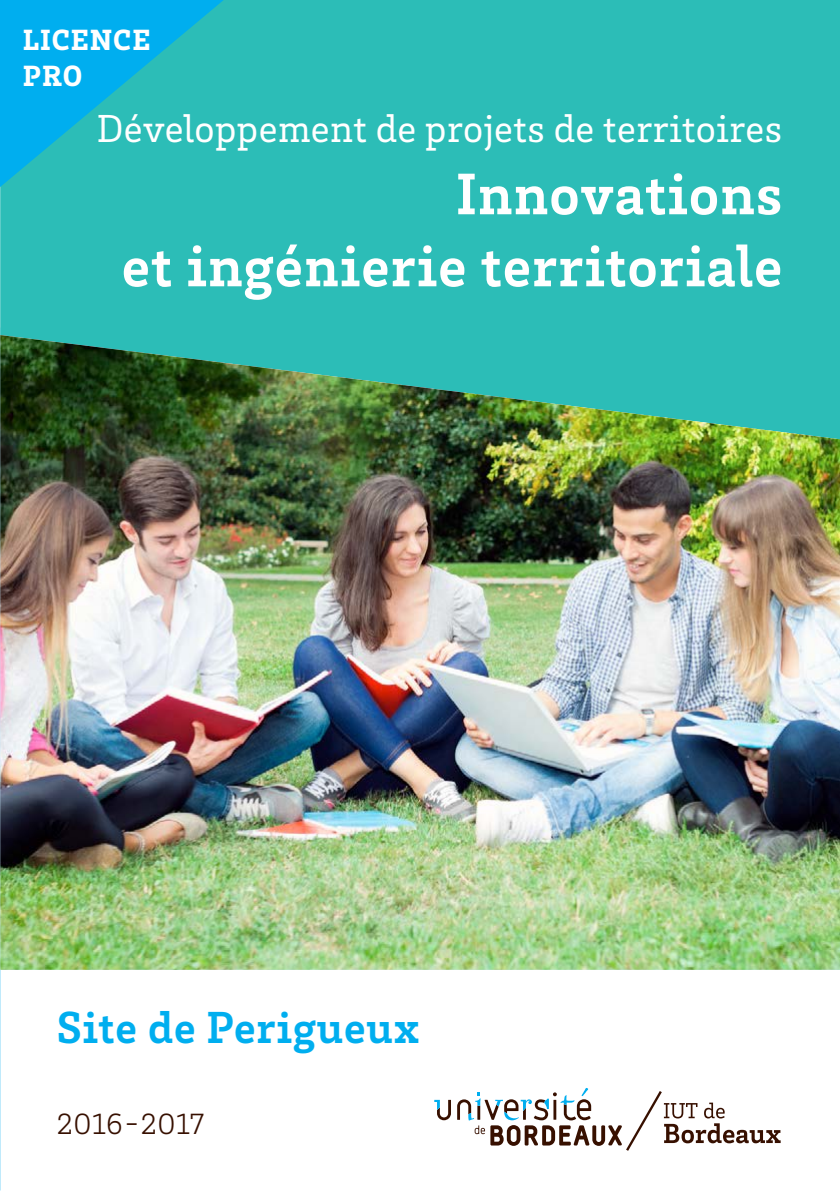
<style>
.page{position:relative;width:840px;height:1191px;background:#fff}
.page>*{position:absolute;margin:0;border:0;box-sizing:border-box;transform-origin:0 0}
.t1{font:700 60px/72px "Brix Slab";letter-spacing:.02em;color:#fff;text-align:right}
.t2{font:700 46px "Brix Slab";letter-spacing:.02em;color:#00aeef}
.t3{font:40px "Brix Slab";letter-spacing:.01em;color:#fff}
.t4{font:900 30px/36px "Brix Slab";letter-spacing:.035em;color:#fff}
.t5{font:300 30px "Brix Slab";letter-spacing:.02em;color:#371000}
</style>
<div class="page">
<div style="left:0;top:0;width:839px;height:335px;background:#2cbdb7"></div>
<img style="left:0;top:335px;width:839px;height:634px">
<svg style="left:434px;top:1099px;width:17px;height:21px"></svg>
<svg style="left:457px;top:1088px;width:323px;height:63px"></svg>
<svg style="left:0;top:0;width:223px;height:187px;background:#15b5d3"></svg>
<p class="t4" style="left:23px;top:20px;width:129px">LICENCE<br>PRO</p>
<p class="t3" style="left:97px;top:103px;width:686px">Développement de projets de territoires</p>
<h1 class="t1" style="left:122px;top:155px;width:661px">Innovations<br>et ingénierie territoriale</h1>
<p class="t2" style="left:57px;top:997px;width:364px">Site de Perigueux</p>
<p class="t5" style="left:57px;top:1104px;width:149px">2016-2017</p>
</div>
